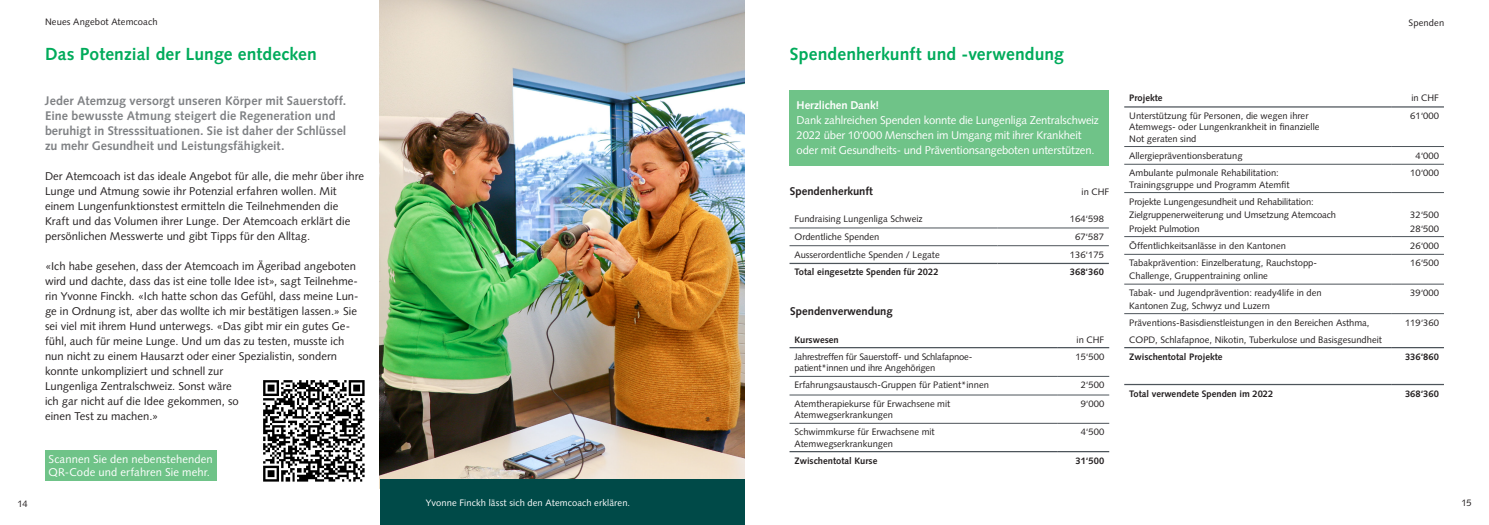
<style>
.page{position:relative;width:1489px;height:525px;background:#fff}
.page>*{position:absolute;margin:0;border:0;box-sizing:border-box;transform-origin:0 0}
.t1{font:700 17.5px "Syntax LT Std";letter-spacing:.005em;color:#00ab5b}
.t2{font:700 12.5px/15px "Syntax LT Std";color:#808285}
.t3{font:11.25px/15px "Syntax LT Std";letter-spacing:.005em;color:#231f20}
.t4{font:11.25px/15px "Syntax LT Std";letter-spacing:-.015em;color:#fff}
.t5{font:11.25px/12.5px "Syntax LT Std";letter-spacing:.005em;color:#fff}
.t6{font:700 11.25px "Syntax LT Std";color:#231f20}
.t7{font:700 11.25px "Syntax LT Std";letter-spacing:-.01em;color:#fff}
.t8{font:9.38px/11.2px "Syntax LT Std";color:#231f20}
.t9{font:700 9.38px "Syntax LT Std";color:#231f20}
.t10{font:9.38px/11.6px "Syntax LT Std";letter-spacing:-.02em;color:#231f20}
.t11{font:9.38px "Syntax LT Std";letter-spacing:.015em;color:#fff}
</style>
<div class="page">
<img style="left:380px;top:0;width:364px;height:479px">
<div style="left:789px;top:90px;width:320px;height:75px;background:#6fc388"></div>
<div style="left:380px;top:479px;width:364px;height:45px;background:#004a48"></div>
<img style="left:263px;top:380px;width:102px;height:102px">
<div style="left:45px;top:450px;width:171px;height:30px;background:#6fc388"></div>
<hr style="left:789px;top:245px;width:208px;height:1px;background:#4d545a">
<hr style="left:997px;top:245px;width:111px;height:1px;background:#4d545a">
<hr style="left:789px;top:227px;width:208px;height:1px;background:#4d545a">
<hr style="left:997px;top:227px;width:111px;height:1px;background:#4d545a">
<hr style="left:789px;top:263px;width:208px;height:1px;background:#4d545a">
<hr style="left:997px;top:263px;width:111px;height:1px;background:#4d545a">
<hr style="left:789px;top:376px;width:268px;height:1px;background:#4d545a">
<hr style="left:1057px;top:376px;width:52px;height:1px;background:#4d545a">
<hr style="left:789px;top:394px;width:268px;height:1px;background:#4d545a">
<hr style="left:1057px;top:394px;width:52px;height:1px;background:#4d545a">
<hr style="left:789px;top:423px;width:268px;height:1px;background:#4d545a">
<hr style="left:1057px;top:423px;width:52px;height:1px;background:#4d545a">
<hr style="left:789px;top:347px;width:268px;height:1px;background:#4d545a">
<hr style="left:1057px;top:347px;width:52px;height:1px;background:#4d545a">
<hr style="left:789px;top:451px;width:268px;height:1px;background:#4d545a">
<hr style="left:1057px;top:451px;width:52px;height:1px;background:#4d545a">
<hr style="left:1124px;top:146px;width:267px;height:1px;background:#4d545a">
<hr style="left:1391px;top:146px;width:52px;height:1px;background:#4d545a">
<hr style="left:1124px;top:164px;width:267px;height:1px;background:#4d545a">
<hr style="left:1391px;top:164px;width:52px;height:1px;background:#4d545a">
<hr style="left:1124px;top:192px;width:267px;height:1px;background:#4d545a">
<hr style="left:1391px;top:192px;width:52px;height:1px;background:#4d545a">
<hr style="left:1124px;top:236px;width:267px;height:1px;background:#4d545a">
<hr style="left:1391px;top:236px;width:52px;height:1px;background:#4d545a">
<hr style="left:1124px;top:254px;width:267px;height:1px;background:#4d545a">
<hr style="left:1391px;top:254px;width:52px;height:1px;background:#4d545a">
<hr style="left:1124px;top:284px;width:267px;height:1px;background:#4d545a">
<hr style="left:1391px;top:284px;width:52px;height:1px;background:#4d545a">
<hr style="left:1124px;top:313px;width:267px;height:1px;background:#4d545a">
<hr style="left:1391px;top:313px;width:52px;height:1px;background:#4d545a">
<hr style="left:1124px;top:106px;width:267px;height:1px;background:#4d545a">
<hr style="left:1391px;top:106px;width:52px;height:1px;background:#4d545a">
<hr style="left:1124px;top:347px;width:267px;height:1px;background:#4d545a">
<hr style="left:1391px;top:347px;width:52px;height:1px;background:#4d545a">
<hr style="left:1124px;top:383px;width:267px;height:2px;background:#4d545a">
<hr style="left:1391px;top:383px;width:52px;height:2px;background:#4d545a">
<p class="t8" style="left:45px;top:17px;width:114px">Neues Angebot Atemcoach</p>
<h1 class="t1" style="left:45px;top:44px;width:273px">Das Potenzial der Lunge entdecken</h1>
<h2 class="t2" style="left:45px;top:93px;width:303px">Jeder Atemzug versorgt unseren Körper mit Sauerstoff.<br>Eine bewusste Atmung steigert die Regeneration und beruhigt in Stresssituationen. Sie ist daher der Schlüssel zu mehr Gesundheit und Leistungsfähigkeit.</h2>
<p class="t3" style="left:45px;top:169px;width:320px">Der Atemcoach ist das ideale Angebot für alle, die mehr über ihre Lunge und Atmung sowie ihr Potenzial erfahren wollen. Mit einem Lungenfunktionstest ermitteln die Teilnehmenden die Kraft und das Volumen ihrer Lunge. Der Atemcoach erklärt die persönlichen Messwerte und gibt Tipps für den Alltag.</p>
<p class="t3" style="left:45px;top:259px;width:315px">«Ich habe gesehen, dass der Atemcoach im Ägeribad angeboten wird und dachte, dass das ist eine tolle Idee ist», sagt Teilnehme&shy;rin Yvonne Finckh. «Ich hatte schon das Gefühl, dass meine Lun&shy;ge in Ordnung ist, aber das wollte ich mir bestätigen lassen.» Sie sei viel mit ihrem Hund unterwegs. «Das gibt mir ein gutes Ge&shy;fühl, auch für meine Lunge. Und um das zu testen, musste ich nun nicht zu einem Hausarzt oder einer Spezialistin, sondern konnte unkompliziert und schnell zur<br>Lungenliga Zentralschweiz. Sonst wäre<br>ich gar nicht auf die Idee gekommen, so<br>einen Test zu machen.»</p>
<p class="t5" style="left:49px;top:453px;width:166px">Scannen Sie den nebenstehenden<br>QR-Code und erfahren Sie mehr.</p>
<h1 class="t1" style="left:789px;top:44px;width:275px">Spendenherkunft und -verwendung</h1>
<p class="t7" style="left:796px;top:99px;width:84px">Herzlichen Dank!</p>
<p class="t4" style="left:796px;top:113px;width:304px">Dank zahlreichen Spenden konnte die Lungenliga Zentralschweiz<br>2022 über 10‘000 Menschen im Umgang mit ihrer Krankheit oder mit Gesundheits- und Präventionsangeboten unterstützen.</p>
<p class="t6" style="left:789px;top:185px;width:85px">Spendenherkunft</p>
<p class="t8" style="left:1081px;top:186px;width:29px">in CHF</p>
<p class="t8" style="left:794px;top:213px;width:130px">Fundraising Lungenliga Schweiz</p>
<p class="t8" style="left:1069px;top:213px;width:35px">164‘598</p>
<p class="t8" style="left:794px;top:231px;width:86px">Ordentliche Spenden</p>
<p class="t8" style="left:1075px;top:231px;width:30px">67‘587</p>
<p class="t8" style="left:794px;top:249px;width:147px">Ausserordentliche Spenden / Legate</p>
<p class="t8" style="left:1069px;top:249px;width:35px">136‘175</p>
<p class="t9" style="left:794px;top:267px;width:145px">Total eingesetzte Spenden für 2022</p>
<p class="t9" style="left:1069px;top:267px;width:35px">368‘360</p>
<p class="t6" style="left:790px;top:305px;width:104px">Spendenverwendung</p>
<p class="t9" style="left:794px;top:334px;width:46px">Kurswesen</p>
<p class="t8" style="left:1076px;top:333px;width:29px">in CHF</p>
<p class="t10" style="left:794px;top:350px;width:179px">Jahrestreffen für Sauerstoff- und Schlafapnoe&shy;patient*innen und ihre Angehörigen</p>
<p class="t8" style="left:1075px;top:350px;width:30px">15‘500</p>
<p class="t8" style="left:794px;top:379px;width:196px">Erfahrungsaustausch-Gruppen für Patient*innen</p>
<p class="t8" style="left:1080px;top:379px;width:25px">2‘500</p>
<p class="t8" style="left:794px;top:398px;width:157px">Atemtherapiekurse für Erwachsene mit<br>Atemwegserkrankungen</p>
<p class="t8" style="left:1080px;top:398px;width:25px">9‘000</p>
<p class="t8" style="left:794px;top:426px;width:142px">Schwimmkurse für Erwachsene mit<br>Atemwegserkrankungen</p>
<p class="t8" style="left:1080px;top:426px;width:25px">4‘500</p>
<p class="t9" style="left:794px;top:455px;width:84px">Zwischentotal Kurse</p>
<p class="t9" style="left:1075px;top:455px;width:30px">31‘500</p>
<p class="t8" style="left:1408px;top:17px;width:37px">Spenden</p>
<p class="t9" style="left:1129px;top:93px;width:35px">Projekte</p>
<p class="t8" style="left:1411px;top:92px;width:29px">in CHF</p>
<p class="t8" style="left:1129px;top:110px;width:192px">Unterstützung für Personen, die wegen ihrer<br>Atemwegs- oder Lungenkrankheit in finanzielle<br>Not geraten sind</p>
<p class="t8" style="left:1410px;top:110px;width:30px">61‘000</p>
<p class="t8" style="left:1129px;top:150px;width:115px">Allergiepräventionsberatung</p>
<p class="t8" style="left:1415px;top:150px;width:25px">4‘000</p>
<p class="t8" style="left:1129px;top:167px;width:162px">Ambulante pulmonale Rehabilitation:<br>Trainingsgruppe und Programm Atemfit</p>
<p class="t8" style="left:1410px;top:167px;width:30px">10‘000</p>
<p class="t8" style="left:1129px;top:194px;width:208px;line-height:13.5px">Projekte Lungengesundheit und Rehabilitation:<br>Zielgruppenerweiterung und Umsetzung Atemcoach<br>Projekt Pulmotion</p>
<p class="t8" style="left:1410px;top:208px;width:30px;line-height:13.5px">32‘500<br>28‘500</p>
<p class="t8" style="left:1129px;top:240px;width:158px">Öffentlichkeitsanlässe in den Kantonen</p>
<p class="t8" style="left:1410px;top:240px;width:30px">26‘000</p>
<p class="t8" style="left:1129px;top:257px;width:189px;line-height:12.8px">Tabakprävention: Einzelberatung, Rauchstopp-<br>Challenge, Gruppentraining online</p>
<p class="t8" style="left:1410px;top:257px;width:30px">16‘500</p>
<p class="t8" style="left:1129px;top:286px;width:194px;line-height:12.5px">Tabak- und Jugendprävention: ready4life in den<br>Kantonen Zug, Schwyz und Luzern</p>
<p class="t8" style="left:1410px;top:287px;width:30px">39‘000</p>
<p class="t8" style="left:1129px;top:314px;width:254px;line-height:16.9px">Präventions-Basisdienstleistungen in den Bereichen Asthma,<br>COPD, Schlafapnoe, Nikotin, Tuberkulose und Basisgesundheit</p>
<p class="t8" style="left:1404px;top:317px;width:35px">119‘360</p>
<p class="t9" style="left:1129px;top:351px;width:95px">Zwischentotal Projekte</p>
<p class="t9" style="left:1404px;top:351px;width:35px">336‘860</p>
<p class="t9" style="left:1129px;top:388px;width:145px">Total verwendete Spenden im 2022</p>
<p class="t9" style="left:1404px;top:388px;width:35px">368‘360</p>
<p class="t11" style="left:426px;top:497px;width:206px">Yvonne Finckh lässt sich den Atemcoach erklären.</p>
<p class="t8" style="left:17px;top:497px;width:12px">14</p>
<p class="t8" style="left:1461px;top:497px;width:12px">15</p>
</div>
